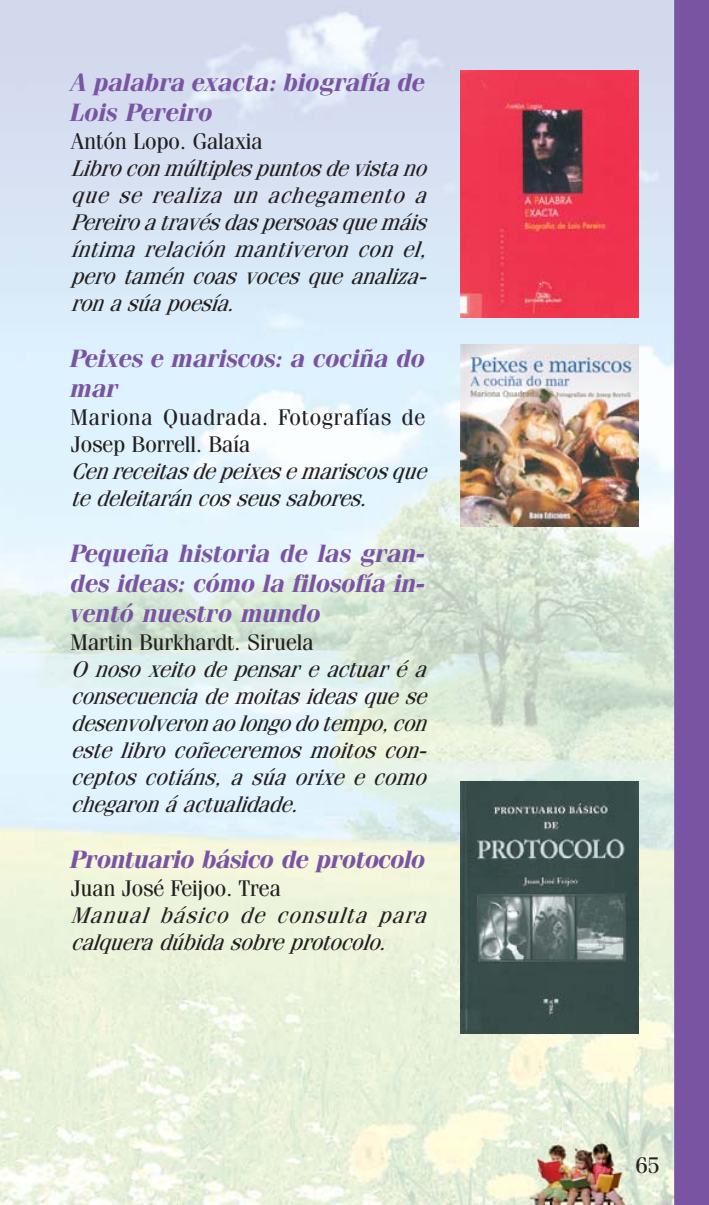
<style>
.page{position:relative;width:709px;height:1205px;background:#fff}
.page>*{position:absolute;margin:0;border:0;box-sizing:border-box;transform-origin:0 0}
.t1{font:25px/30px "TTDD0 O00";color:#7954a3}
.t2{font:25px "TTDD0 O00";letter-spacing:-.02em;color:#7954a3}
.t3{font:22.5px/27px "TTDD6 OI00";letter-spacing:.005em;color:#231f20;text-align:justify}
.t4{font:22.5px "TTDC1 O00";letter-spacing:.005em;color:#231f20}
.t5{font:22.5px/27px "TTDC1 O00";letter-spacing:.04em;color:#231f20}
</style>
<div class="page">
<img style="left:0;top:0;width:674px;height:1205px">
<svg style="left:674px;top:0;width:35px;height:1205px;background:#7b57a4"></svg>
<img style="left:461px;top:71px;width:177px;height:246px">
<img style="left:461px;top:345px;width:177px;height:182px">
<img style="left:461px;top:782px;width:177px;height:251px">
<p class="t1" style="left:71px;top:70px;width:356px">A palabra exacta: biografía de<br>Lois Pereiro</p>
<p class="t4" style="left:71px;top:133px;width:193px">Antón Lopo. Galaxia</p>
<p class="t3" style="left:71px;top:157px;width:357px">Libro con múltiples puntos de vista no que se realiza un achegamento a Pereiro a través das persoas que máis íntima relación mantiveron con el, pero tamén coas voces que analiza&shy;ron a súa poesía.</p>
<p class="t1" style="left:71px;top:346px;width:356px">Peixes e mariscos: a cociña do mar</p>
<p class="t5" style="left:71px;top:406px;width:356px">Mariona Quadrada. Fotografías de<br>Josep Borrell. Baía</p>
<p class="t3" style="left:71px;top:460px;width:356px">Cen receitas de peixes e mariscos que te deleitarán cos seus sabores.</p>
<p class="t1" style="left:71px;top:541px;width:356px;text-align:justify">Pequeña historia de las gran&shy;des ideas: cómo la filosofía in&shy;ventó nuestro mundo</p>
<p class="t4" style="left:71px;top:634px;width:244px">Martin Burkhardt. Siruela</p>
<p class="t3" style="left:71px;top:658px;width:357px">O noso xeito de pensar e actuar é a consecuencia de moitas ideas que se desenvolveron ao longo do tempo, con este libro coñeceremos moitos con&shy;ceptos cotiáns, a súa orixe e como chegaron á actualidade.</p>
<p class="t2" style="left:71px;top:851px;width:356px">Prontuario básico de protocolo</p>
<p class="t4" style="left:71px;top:880px;width:211px">Juan José Feijoo. Trea</p>
<p class="t3" style="left:71px;top:904px;width:356px">Manual básico de consulta para calquera dúbida sobre protocolo.</p>
<p class="t4" style="left:635px;top:1158px;width:25px">65</p>
</div>
